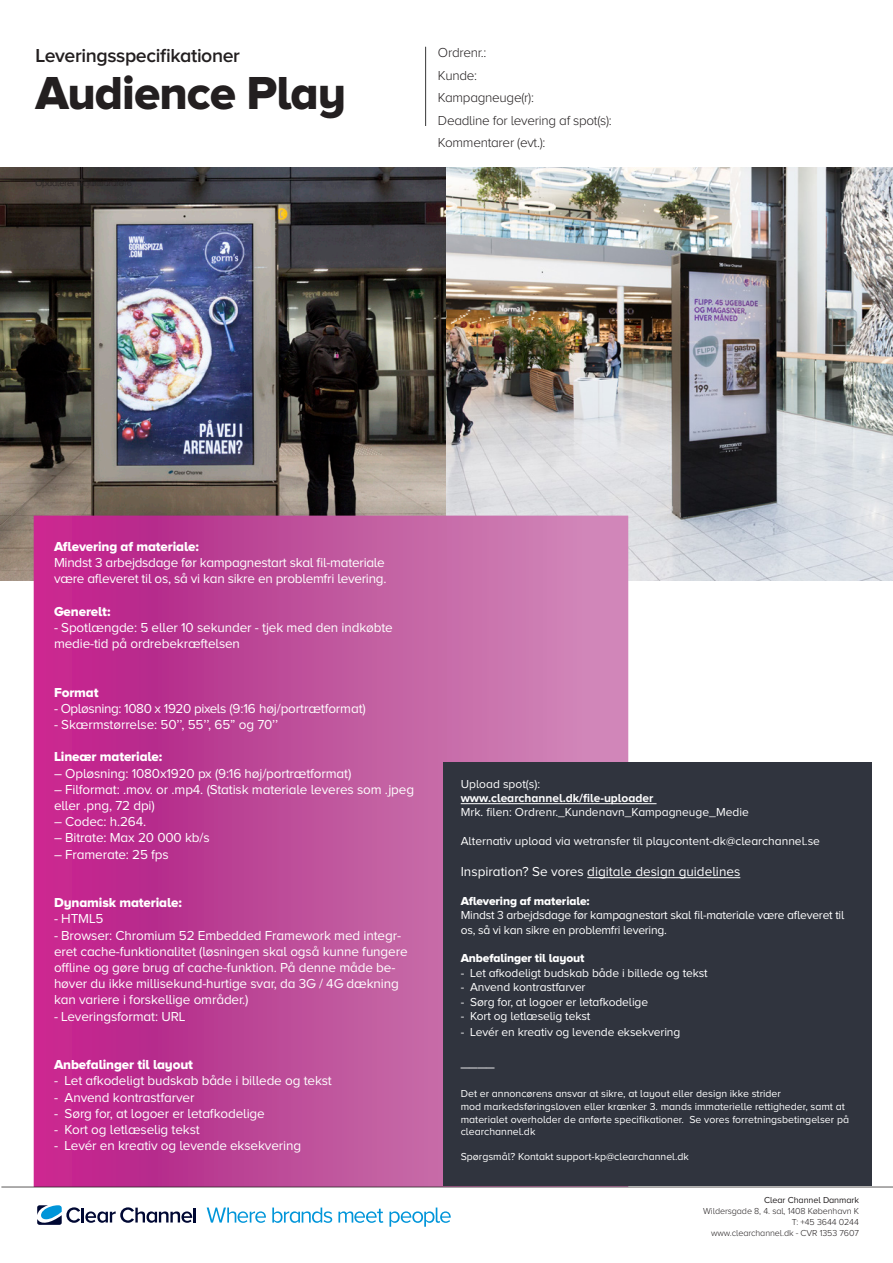
<style>
.page{position:relative;width:893px;height:1263px;background:#fff}
.page>*{position:absolute;margin:0;border:0;box-sizing:border-box;transform-origin:0 0}
.t1{font:48px "Proxima Nova A Extrabld";letter-spacing:-.02em;color:#231f20}
.t2{font:600 19.5px "Proxima Nova A";letter-spacing:-.02em;color:#231f20}
.t3{font:15px "Proxima Nova A";color:#fff}
.t4{font:13.5px/16.2px "Proxima Nova A";letter-spacing:-.01em;color:#fff}
.t5{font:13.5px "Proxima Nova A Extrabld";letter-spacing:-.01em;color:#fff}
.t6{font:300 13.5px/22.5px "Proxima Nova A";letter-spacing:-.02em;color:#231f20}
.t7{font:13.5px "Proxima Nova A";letter-spacing:-.03em;color:#fff}
.t8{font:12px/14.4px "Proxima Nova A";letter-spacing:-.01em;color:#fff}
.t9{font:12px "Proxima Nova A Extrabld";letter-spacing:-.01em;color:#fff}
.t10{font:700 12px "Proxima Nova A";color:#fff}
.t11{font:10.5px/12.6px "Proxima Nova A";color:#fff}
.t12{font:300 9px/10.8px "Proxima Nova A";letter-spacing:-.01em;color:#231f20;text-align:right}
.t13{font:9px "Proxima Nova A";letter-spacing:-.01em;color:#231f20}
</style>
<div class="page">
<img style="left:0;top:168px;width:893px;height:412px">
<svg style="left:37px;top:519px;width:588px;height:665px;background:#c14a9a"></svg>
<div style="left:443px;top:763px;width:429px;height:423px;background:#30343e"></div>
<hr style="left:425px;top:47px;width:1px;height:79px;background:#000">
<hr style="left:461px;top:803px;width:195px;height:1px;background:#fff">
<hr style="left:587px;top:877px;width:153px;height:1px;background:#fff">
<svg style="left:37px;top:1205px;width:159px;height:20px"></svg>
<svg style="left:207px;top:1207px;width:244px;height:20px"></svg>
<hr style="left:1px;top:1186px;width:892px;height:2px;background:#231f20">
<h2 class="t2" style="left:36px;top:45px;width:206px">Leveringsspecifikationer</h2>
<p class="t6" style="left:438px;top:42px;width:175px">Ordrenr.:<br>Kunde:<br>Kampagneuge(r):<br>Deadline for levering af spot(s):<br>Kommentarer (evt.):</p>
<p class="t1" style="left:36px;top:65px;width:312px">Audience Play</p>
<p class="t5" style="left:54px;top:538px;width:146px">Aflevering af materiale:</p>
<p class="t4" style="left:54px;top:554px;width:334px">Mindst 3 arbejdsdage før kampagnestart skal fil-materiale være afleveret til os, så vi kan sikre en problemfri levering.</p>
<p class="t5" style="left:54px;top:603px;width:58px">Generelt:</p>
<p class="t4" style="left:54px;top:619px;width:340px">- Spotlængde: 5 eller 10 sekunder - tjek med den indkøbte medie-tid på ordrebekræftelsen</p>
<p class="t5" style="left:54px;top:684px;width:46px">Format</p>
<p class="t7" style="left:54px;top:701px;width:313px">- Opløsning: 1080 x 1920 pixels (9:16 høj/portrætformat)</p>
<p class="t4" style="left:54px;top:716px;width:226px">- Skærmstørrelse: 50’’, 55’’, 65” og 70’’</p>
<p class="t5" style="left:54px;top:749px;width:110px">Lineær materiale:</p>
<p class="t4" style="left:54px;top:765px;width:299px">– Opløsning: 1080x1920 px (9:16 høj/portrætformat)</p>
<p class="t4" style="left:54px;top:781px;width:362px">– Filformat: .mov. or .mp4. (Statisk materiale leveres som .jpeg eller .png, 72 dpi)</p>
<p class="t4" style="left:54px;top:813px;width:94px">– Codec: h.264.</p>
<p class="t4" style="left:54px;top:830px;width:157px">– Bitrate: Max 20 000 kb/s</p>
<p class="t4" style="left:54px;top:846px;width:116px">– Framerate: 25 fps</p>
<p class="t5" style="left:54px;top:895px;width:129px">Dynamisk materiale:</p>
<p class="t4" style="left:54px;top:911px;width:51px">- HTML5</p>
<p class="t4" style="left:54px;top:927px;width:355px">- Browser: Chromium 52 Embedded Framework med integr&shy;eret cache-funktionalitet (løsningen skal også kunne fungere</p>
<p class="t4" style="left:54px;top:959px;width:346px">offline og gøre brug af cache-funktion. På denne måde be&shy;høver du ikke millisekund-hurtige svar, da 3G / 4G dækning kan variere i forskellige områder.)</p>
<p class="t4" style="left:54px;top:1008px;width:133px">- Leveringsformat: URL</p>
<p class="t5" style="left:54px;top:1057px;width:141px">Anbefalinger til layout</p>
<p class="t4" style="left:54px;top:1073px;width:279px">- Let afkodeligt budskab både i billede og tekst</p>
<p class="t4" style="left:54px;top:1089px;width:142px">- Anvend kontrastfarver</p>
<p class="t4" style="left:54px;top:1105px;width:212px">- Sørg for, at logoer er letafkodelige</p>
<p class="t4" style="left:54px;top:1121px;width:147px">- Kort og letlæselig tekst</p>
<p class="t4" style="left:54px;top:1137px;width:249px">- Levér en kreativ og levende eksekvering</p>
<p class="t8" style="left:461px;top:776px;width:81px">Upload spot(s):</p>
<p class="t10" style="left:461px;top:791px;width:194px">www.clearchannel.dk/file-uploader</p>
<p class="t8" style="left:461px;top:805px;width:290px">Mrk. filen: Ordrenr._Kundenavn_Kampagneuge_Medie</p>
<p class="t8" style="left:461px;top:834px;width:361px">Alternativ upload via wetransfer til playcontent-dk@clearchannel.se</p>
<p class="t4" style="left:461px;top:863px;width:281px">Inspiration? Se vores digitale design guidelines</p>
<p class="t9" style="left:461px;top:894px;width:130px">Aflevering af materiale:</p>
<p class="t8" style="left:461px;top:908px;width:385px">Mindst 3 arbejdsdage før kampagnestart skal fil-materiale være afleveret til os, så vi kan sikre en problemfri levering.</p>
<p class="t9" style="left:461px;top:951px;width:125px">Anbefalinger til layout</p>
<p class="t8" style="left:461px;top:965px;width:249px">- Let afkodeligt budskab både i billede og tekst</p>
<p class="t8" style="left:461px;top:980px;width:126px">- Anvend kontrastfarver</p>
<p class="t8" style="left:461px;top:994px;width:189px">- Sørg for, at logoer er letafkodelige</p>
<p class="t8" style="left:461px;top:1008px;width:131px">- Kort og letlæselig tekst</p>
<p class="t8" style="left:461px;top:1025px;width:221px">- Levér en kreativ og levende eksekvering</p>
<p class="t3" style="left:461px;top:1053px;width:35px">____</p>
<p class="t11" style="left:461px;top:1087px;width:322px">Det er annoncørens ansvar at sikre, at layout eller design ikke strider</p>
<p class="t11" style="left:461px;top:1100px;width:390px">mod markedsføringsloven eller krænker 3. mands immaterielle rettigheder, samt at materialet overholder de anførte specifikationer. Se vores forretningsbetingelser på clearchannel.dk</p>
<p class="t11" style="left:461px;top:1150px;width:230px">Spørgsmål? Kontakt support-kp@clearchannel.dk</p>
<p class="t13" style="left:764px;top:1195px;width:96px">Clear Channel Danmark</p>
<p class="t12" style="left:703px;top:1205px;width:157px">Wildersgade 8, 4. sal, 1408 København K<br>T: +45 3644 0244<br>www.clearchannel.dk - CVR 1353 7607</p>
</div>
